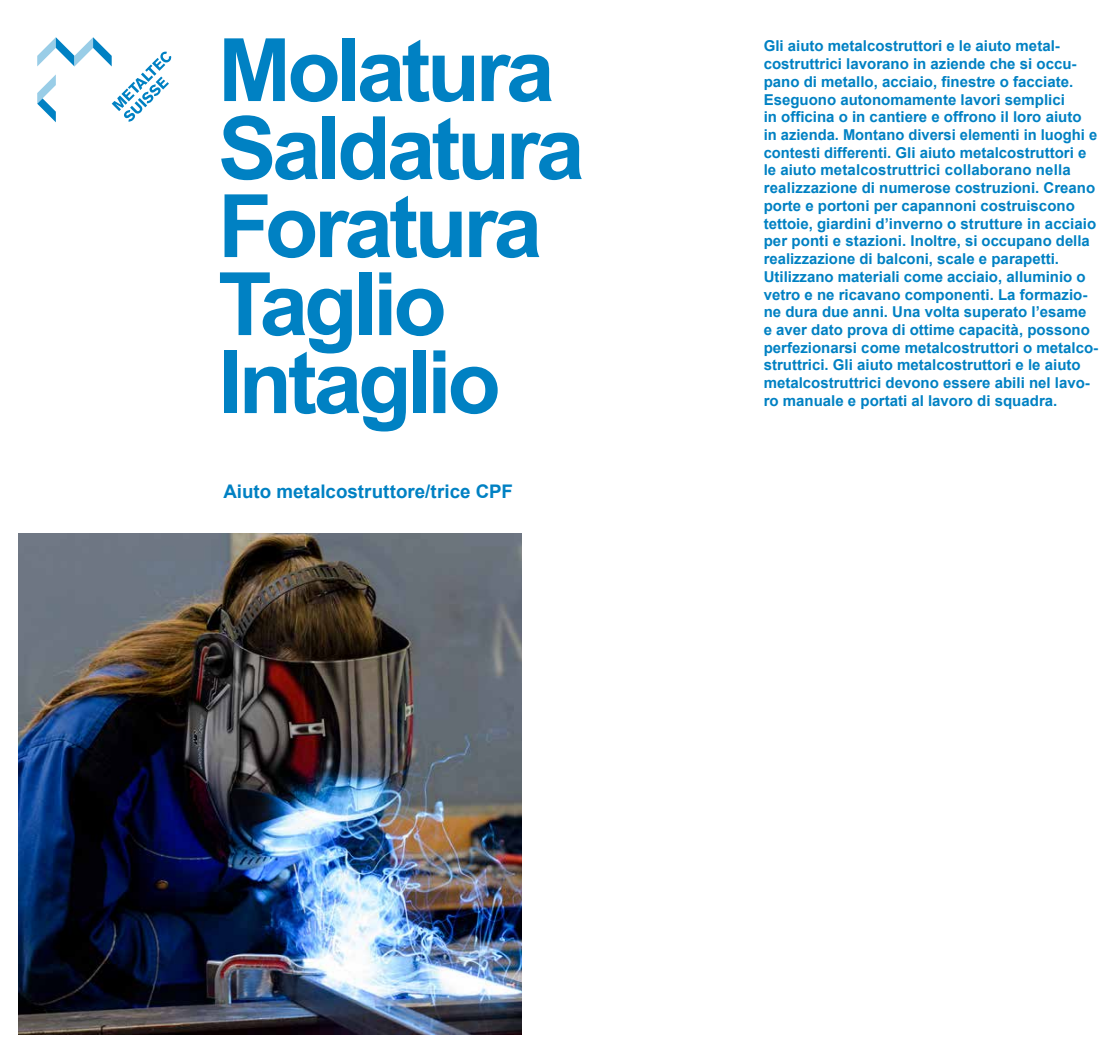
<style>
.page{position:relative;width:1117px;height:1053px;background:#fff}
.page>*{position:absolute;margin:0;border:0;box-sizing:border-box;transform-origin:0 0}
.t1{font:700 87.5px/78px "Arial";letter-spacing:-.045em;color:#0081c3}
.t2{font:700 18.75px "Arial";color:#0081c3}
.t3{font:700 15px/17.8px "Arial";color:#0081c3}
</style>
<div class="page">
<img style="left:19px;top:533px;width:502px;height:501px">
<svg style="left:37px;top:37px;width:134px;height:85px"></svg>
<h1 class="t1" style="left:218px;top:34px;width:368px">Molatura<br>Saldatura<br>Foratura<br>Taglio<br>Intaglio</h1>
<p class="t2" style="left:223px;top:479px;width:291px">Aiuto metalcostruttore/trice CPF</p>
<p class="t3" style="left:763px;top:38px;width:336px">Gli aiuto metalcostruttori e le aiuto metal&shy;costruttrici lavorano in aziende che si occu&shy;pano di metallo, acciaio, finestre o facciate.<br>Eseguono autonomamente lavori semplici<br>in officina o in cantiere e offrono il loro aiuto in azienda. Montano diversi elementi in luoghi e contesti differenti. Gli aiuto metalcostruttori e le aiuto metalcostruttrici collaborano nella realizzazione di numerose costruzioni. Creano porte e portoni per capannoni costruiscono tettoie, giardini d’inverno o strutture in acciaio per ponti e stazioni. Inoltre, si occupano della realizzazione di balconi, scale e parapetti.<br>Utilizzano materiali come acciaio, alluminio o vetro e ne ricavano componenti. La formazio&shy;ne dura due anni. Una volta superato l’esame e aver dato prova di ottime capacità, possono perfezionarsi come metalcostruttori o metalco&shy;struttrici. Gli aiuto metalcostruttori e le aiuto metalcostruttrici devono essere abili nel lavo&shy;ro manuale e portati al lavoro di squadra.</p>
</div>
